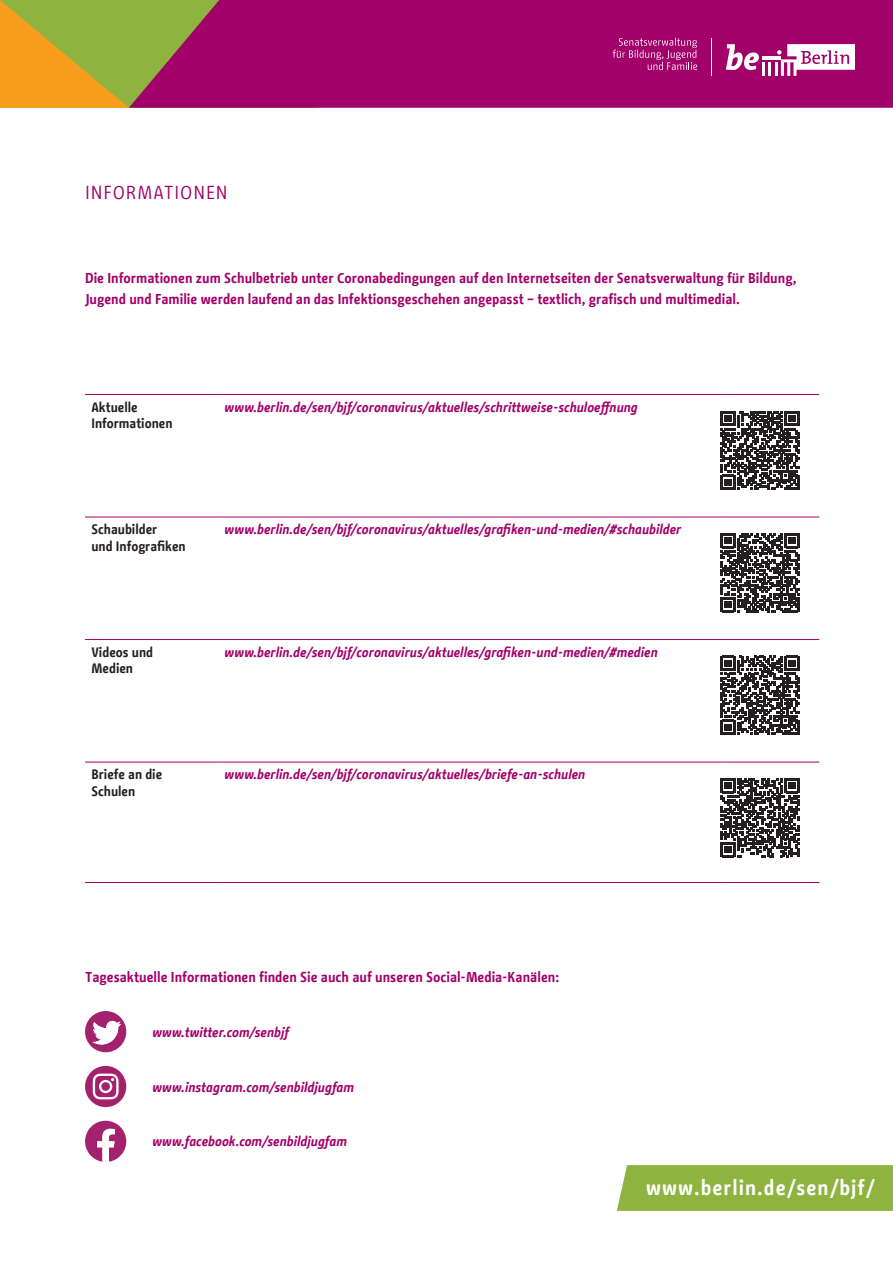
<style>
.page{position:relative;width:893px;height:1263px;background:#fff}
.page>*{position:absolute;margin:0;border:0;box-sizing:border-box;transform-origin:0 0}
.t1{font:700 21px "BMF Change";letter-spacing:.05em;color:#fff}
.t2{font:18.75px "BMF Change";letter-spacing:.045em;color:#a20169}
.t3{font:700 14.25px/21px "BMF Change";color:#a20169}
.t4{font:italic 700 13.65px "BMF Change";color:#a20169}
.t5{font:700 13.65px/16.4px "BMF Change";color:#231f20}
</style>
<div class="page">
<svg style="left:0;top:0;width:129px;height:108px;background:#c3a72c"></svg>
<svg style="left:129px;top:0;width:764px;height:108px;background:#a00c66"></svg>
<svg style="left:726px;top:44px;width:33px;height:26px"></svg>
<hr style="left:762px;top:62px;width:3px;height:14px;background:#fff">
<hr style="left:768px;top:62px;width:3px;height:14px;background:#fff">
<hr style="left:775px;top:62px;width:3px;height:14px;background:#fff">
<hr style="left:762px;top:56px;width:19px;height:3px;background:#fff">
<svg style="left:777px;top:44px;width:78px;height:32px"></svg>
<hr style="left:711px;top:39px;width:1px;height:37px;background:#fff">
<svg style="left:613px;top:38px;width:84px;height:32px;background:#af277f"></svg>
<div style="left:617px;top:1165px;width:276px;height:46px;background:#8eb33e"></div>
<hr style="left:85px;top:394px;width:133px;height:1px;background:#a20169">
<hr style="left:218px;top:394px;width:508px;height:1px;background:#a20169">
<hr style="left:726px;top:394px;width:93px;height:1px;background:#a20169">
<hr style="left:85px;top:517px;width:133px;height:1px;background:#a20169">
<hr style="left:218px;top:517px;width:508px;height:1px;background:#a20169">
<hr style="left:726px;top:517px;width:93px;height:1px;background:#a20169">
<hr style="left:85px;top:639px;width:133px;height:1px;background:#a20169">
<hr style="left:218px;top:639px;width:508px;height:1px;background:#a20169">
<hr style="left:726px;top:639px;width:93px;height:1px;background:#a20169">
<hr style="left:85px;top:762px;width:133px;height:1px;background:#a20169">
<hr style="left:218px;top:762px;width:508px;height:1px;background:#a20169">
<hr style="left:726px;top:762px;width:93px;height:1px;background:#a20169">
<hr style="left:85px;top:882px;width:133px;height:1px;background:#a20169">
<hr style="left:218px;top:882px;width:508px;height:1px;background:#a20169">
<hr style="left:726px;top:882px;width:93px;height:1px;background:#a20169">
<svg style="left:721px;top:411px;width:78px;height:79px"></svg>
<svg style="left:721px;top:533px;width:78px;height:79px"></svg>
<svg style="left:721px;top:656px;width:78px;height:79px"></svg>
<svg style="left:721px;top:778px;width:78px;height:79px"></svg>
<svg style="left:85px;top:1121px;width:41px;height:41px"></svg>
<div style="left:85px;top:1011px;width:41px;height:41px;background:#a4216d;border-radius:50%"></div>
<svg style="left:92px;top:1021px;width:29px;height:24px"></svg>
<div style="left:85px;top:1066px;width:41px;height:41px;background:#a4216d;border-radius:50%"></div>
<svg style="left:93px;top:1073px;width:26px;height:26px"></svg>
<h2 class="t2" style="left:85px;top:179px;width:144px">INFORMATIONEN</h2>
<p class="t3" style="left:85px;top:268px;width:713px">Die Informationen zum Schulbetrieb unter Coronabedingungen auf den Internetseiten der Senatsverwaltung für Bildung,<br>Jugend und Familie werden laufend an das Infektionsgeschehen angepasst – textlich, grafisch und multimedial.</p>
<p class="t5" style="left:91px;top:399px;width:83px">Aktuelle<br>Informationen</p>
<p class="t4" style="left:225px;top:397px;width:415px">www.berlin.de/sen/bjf/coronavirus/aktuelles/schrittweise-schuloeffnung</p>
<p class="t5" style="left:91px;top:521px;width:96px">Schaubilder<br>und Infografiken</p>
<p class="t4" style="left:225px;top:520px;width:458px">www.berlin.de/sen/bjf/coronavirus/aktuelles/grafiken-und-medien/#schaubilder</p>
<p class="t5" style="left:91px;top:644px;width:63px">Videos und<br>Medien</p>
<p class="t4" style="left:225px;top:642px;width:435px">www.berlin.de/sen/bjf/coronavirus/aktuelles/grafiken-und-medien/#medien</p>
<p class="t5" style="left:91px;top:766px;width:72px">Briefe an die<br>Schulen</p>
<p class="t4" style="left:225px;top:765px;width:362px">www.berlin.de/sen/bjf/coronavirus/aktuelles/briefe-an-schulen</p>
<p class="t3" style="left:85px;top:967px;width:476px">Tagesaktuelle Informationen finden Sie auch auf unseren Social-Media-Kanälen:</p>
<p class="t4" style="left:152px;top:1022px;width:138px">www.twitter.com/senbjf</p>
<p class="t4" style="left:152px;top:1077px;width:203px">www.instagram.com/senbildjugfam</p>
<p class="t4" style="left:152px;top:1132px;width:196px">www.facebook.com/senbildjugfam</p>
<h1 class="t1" style="left:646px;top:1173px;width:230px">www.berlin.de/sen/bjf/</h1>
</div>
